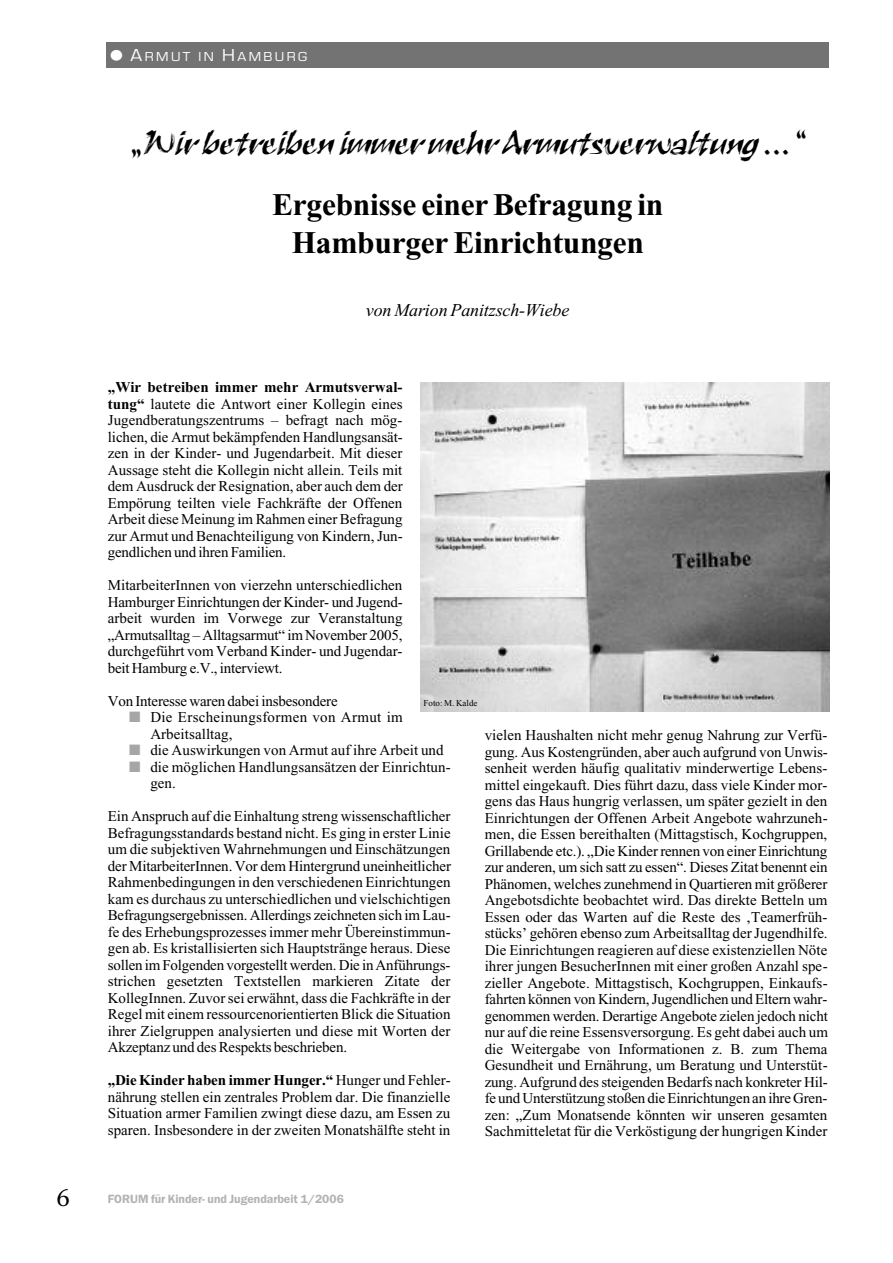
<style>
.page{position:relative;width:893px;height:1263px;background:#fff}
.page>*{position:absolute;margin:0;border:0;box-sizing:border-box;transform-origin:0 0}
.t1{font:36px "Ruach Plain";letter-spacing:-.01em;color:#000}
.t2{font:700 31.5px/37.8px "Times";letter-spacing:-.01em;color:#000;text-align:center}
.t3{font:24px "Stone Serif";color:#000}
.t4{font:italic 18px "Times";letter-spacing:-.01em;color:#000}
.t5{font:15px/16.5px "Times";color:#000;text-align:justify}
.t6{font:15px/16.5px "Times";letter-spacing:.02em;color:#000}
.t7{font:13.5px "Eurostile T";letter-spacing:.165em;color:#fff;scale:1.07 1}
.t8{font:600 12px "Franklin Gothic";color:#b3b3b3}
.t9{font:9px "Times";color:#000}
.s1{font-size:18px}
.s2{font-weight:700}
.s3{color:#a6a6a6}
</style>
<div class="page">
<div style="left:106px;top:43px;width:723px;height:25px;background:#737373"></div>
<img style="left:421px;top:383px;width:408px;height:329px">
<p class="t7" style="left:131px;top:49px;width:167px"><span class="s1">A</span>RMUT IN <span class="s1">H</span>AMBURG</p>
<h1 class="t1" style="left:130px;top:131px;width:678px">„Wir betreiben immer mehr Armutsverwaltung ...“</h1>
<h2 class="t2" style="left:272px;top:189px;width:392px">Ergebnisse einer Befragung in<br>Hamburger Einrichtungen</h2>
<p class="t4" style="left:366px;top:303px;width:205px">von Marion Panitzsch-Wiebe</p>
<p class="t5" style="left:108px;top:380px;width:297px"><span class="s2">„Wir betreiben immer mehr Armutsverwal&shy;tung“</span> lautete die Antwort einer Kollegin eines Jugendberatungszentrums – befragt nach mög&shy;lichen, die Armut bekämpfenden Handlungsansät&shy;zen in der Kinder- und Jugendarbeit. Mit dieser Aussage steht die Kollegin nicht allein. Teils mit dem Ausdruck der Resignation, aber auch dem der Empörung teilten viele Fachkräfte der Offenen Arbeit diese Meinung im Rahmen einer Befragung zur Armut und Benachteiligung von Kindern, Jun&shy;gendlichen und ihren Familien.</p>
<p class="t5" style="left:108px;top:578px;width:296px">MitarbeiterInnen von vierzehn unterschiedlichen Hamburger Einrichtungen der Kinder- und Jugend&shy;arbeit wurden im Vorwege zur Veranstaltung „Armutsalltag – Alltagsarmut“ im November 2005, durchgeführt vom Verband Kinder- und Jugendar&shy;beit Hamburg e.V., interviewt.</p>
<p class="t5" style="left:108px;top:694px;width:231px">Von Interesse waren dabei insbesondere</p>
<p class="t6" style="left:150px;top:710px;width:254px;text-indent:-21px"><span class="s3">■</span> Die Erscheinungsformen von Armut im<br>Arbeitsalltag,</p>
<p class="t5" style="left:129px;top:743px;width:316px"><span class="s3">■</span> die Auswirkungen von Armut auf ihre Arbeit und</p>
<p class="t5" style="left:150px;top:760px;width:302px;text-indent:-21px"><span class="s3">■</span> die möglichen Handlungsansätzen der Einrichtun&shy;gen.</p>
<p class="t5" style="left:108px;top:809px;width:345px">Ein Anspruch auf die Einhaltung streng wissenschaftlicher Befragungsstandards bestand nicht. Es ging in erster Linie um die subjektiven Wahrnehmungen und Einschätzungen der MitarbeiterInnen. Vor dem Hintergrund uneinheitlicher Rahmenbedingungen in den verschiedenen Einrichtungen kam es durchaus zu unterschiedlichen und vielschichtigen Befragungsergebnissen. Allerdings zeichneten sich im Lau&shy;fe des Erhebungsprozesses immer mehr Übereinstimmun&shy;gen ab. Es kristallisierten sich Hauptstränge heraus. Diese sollen im Folgenden vorgestellt werden. Die in Anführungs&shy;strichen gesetzten Textstellen markieren Zitate der KollegInnen. Zuvor sei erwähnt, dass die Fachkräfte in der Regel mit einem ressourcenorientierten Blick die Situation ihrer Zielgruppen analysierten und diese mit Worten der Akzeptanz und des Respekts beschrieben.</p>
<p class="t5" style="left:108px;top:1073px;width:344px"><span class="s2">„Die Kinder haben immer Hunger.“</span> Hunger und Fehler&shy;nährung stellen ein zentrales Problem dar. Die finanzielle Situation armer Familien zwingt diese dazu, am Essen zu sparen. Insbesondere in der zweiten Monatshälfte steht in</p>
<p class="t9" style="left:424px;top:700px;width:55px">Foto: M. Kalde</p>
<p class="t5" style="left:485px;top:728px;width:345px">vielen Haushalten nicht mehr genug Nahrung zur Verfü&shy;gung. Aus Kostengründen, aber auch aufgrund von Unwis&shy;senheit werden häufig qualitativ minderwertige Lebens&shy;mittel eingekauft. Dies führt dazu, dass viele Kinder mor&shy;gens das Haus hungrig verlassen, um später gezielt in den Einrichtungen der Offenen Arbeit Angebote wahrzuneh&shy;men, die Essen bereithalten (Mittagstisch, Kochgruppen, Grillabende etc.). „Die Kinder rennen von einer Einrichtung zur anderen, um sich satt zu essen“. Dieses Zitat benennt ein Phänomen, welches zunehmend in Quartieren mit größerer Angebotsdichte beobachtet wird. Das direkte Betteln um Essen oder das Warten auf die Reste des ‚Teamerfrüh&shy;stücks’ gehören ebenso zum Arbeitsalltag der Jugendhilfe.<br>Die Einrichtungen reagieren auf diese existenziellen Nöte ihrer jungen BesucherInnen mit einer großen Anzahl spe&shy;zieller Angebote. Mittagstisch, Kochgruppen, Einkaufs&shy;fahrten können von Kindern, Jugendlichen und Eltern wahr&shy;genommen werden. Derartige Angebote zielen jedoch nicht nur auf die reine Essensversorgung. Es geht dabei auch um die Weitergabe von Informationen z. B. zum Thema Gesundheit und Ernährung, um Beratung und Unterstüt&shy;zung. Aufgrund des steigenden Bedarfs nach konkreter Hil&shy;fe und Unterstützung stoßen die Einrichtungen an ihre Gren&shy;zen: „Zum Monatsende könnten wir unseren gesamten Sachmitteletat für die Verköstigung der hungrigen Kinder</p>
<h3 class="t3" style="left:56px;top:1189px;width:15px">6</h3>
<p class="t8" style="left:108px;top:1191px;width:238px">FORUM für Kinder- und Jugendarbeit 1/2006</p>
</div>
